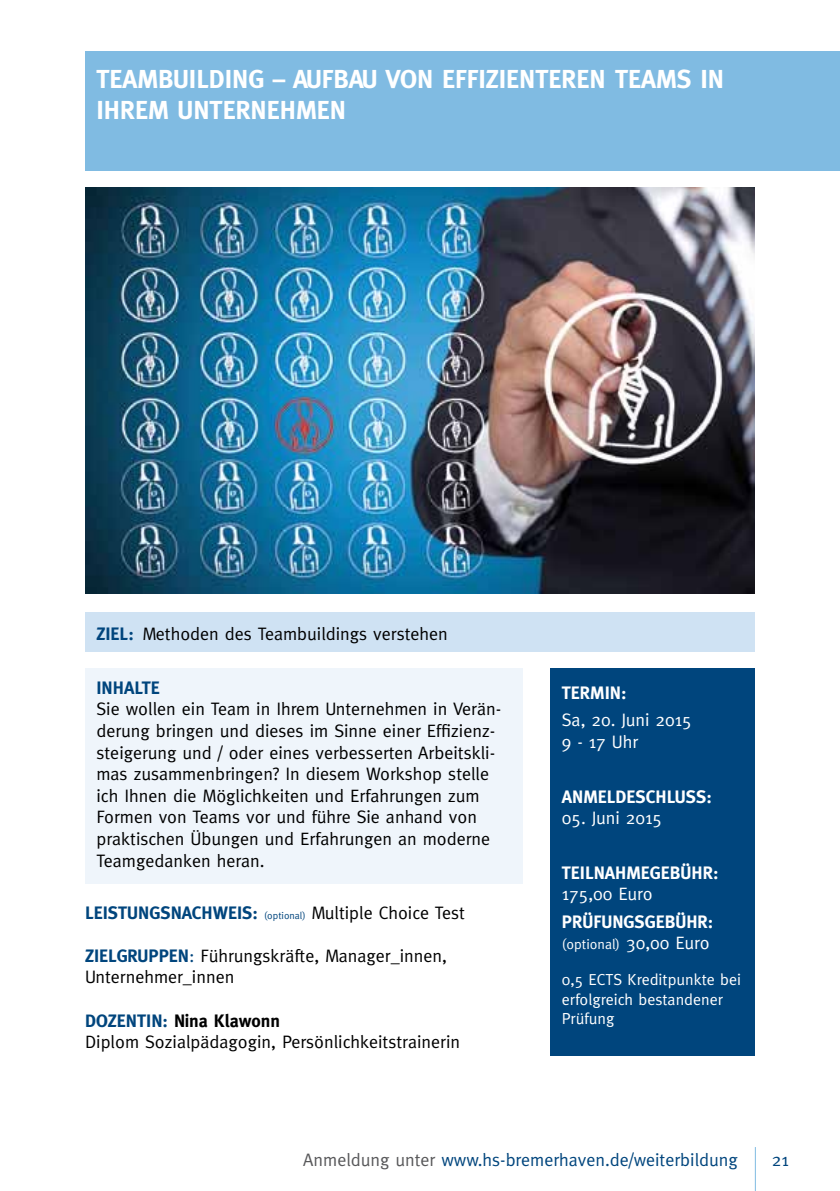
<style>
.page{position:relative;width:840px;height:1191px;background:#fff}
.page>*{position:absolute;margin:0;border:0;box-sizing:border-box;transform-origin:0 0}
.t1{font:700 26px/31.2px "Meta";color:#fff}
.t2{font:18px/21.6px "Meta";color:#000}
.t3{font:700 18px "Meta";color:#00457d}
.t4{font:700 18px "Meta";color:#fff}
.t5{font:18px "Meta";color:#00457d}
.t6{font:18px/21.6px "Meta";color:#fff}
.t7{font:16px/19.2px "Meta";color:#fff}
.t8{font:14px "Meta";color:#fff}
.s1{font-weight:700;color:#00457d}
.s2{font-weight:400;font-size:10px}
.s3{font-weight:400;color:#000}
.s4{color:#00457d}
.s5{font-weight:700}
.s6{font-size:18px}
.s7{color:#58585a}
</style>
<div class="page">
<hr style="left:754px;top:1147px;width:1px;height:44px;background:#80bbe2">
<div style="left:85px;top:51px;width:754px;height:119px;background:#80bbe2"></div>
<div style="left:85px;top:668px;width:437px;height:215px;background:#eff5fb"></div>
<div style="left:85px;top:612px;width:669px;height:40px;background:#cfe2f3"></div>
<div style="left:550px;top:668px;width:204px;height:387px;background:#00457d"></div>
<img style="left:85px;top:187px;width:669px;height:406px">
<h1 class="t1" style="left:96px;top:63px;width:625px">TEAMBUILDING – AUFBAU VON EFFIZIENTEREN TEAMS IN<br>IHREM UNTERNEHMEN</h1>
<p class="t2" style="left:96px;top:623px;width:352px"><span class="s1">ZIEL:</span> Methoden des Teambuildings verstehen</p>
<p class="t3" style="left:96px;top:677px;width:65px">INHALTE</p>
<p class="t2" style="left:96px;top:698px;width:406px">Sie wollen ein Team in I hrem Unternehmen in Verän&shy;derung bringen und dieses im Sinne einer Effizienz&shy;steigerung und / oder eines verbesserten Arbeitskli&shy;mas zusammenbringen? I n diesem Workshop stelle ich I hnen die Möglichkeiten und Erfahrungen zum Formen von Teams vor und führe Sie anhand von praktischen Übungen und Erfahrungen an moderne Teamgedanken heran.</p>
<p class="t3" style="left:85px;top:902px;width:381px">LEISTUNGSNACHWEIS: <span class="s2">(optional)</span> <span class="s3">Multiple Choice Test</span></p>
<p class="t2" style="left:85px;top:944px;width:363px"><span class="s1">ZIELGRUPPEN</span><span class="s4">:</span> Führungskräfte, Manager_innen,<br>Unternehmer_innen</p>
<p class="t2" style="left:85px;top:1009px;width:376px"><span class="s1">DOZENTIN:</span> <span class="s5">NINA KLAWONN<br></span>Diplom Sozialpädagogin, Persönlichkeitstrainerin</p>
<p class="t4" style="left:561px;top:682px;width:66px">TERMIN:</p>
<p class="t6" style="left:561px;top:709px;width:131px">Sa, 20. Juni 2015<br>9 - 17 Uhr</p>
<p class="t4" style="left:561px;top:786px;width:151px">ANMELDESCHLUSS:</p>
<p class="t6" style="left:561px;top:807px;width:102px">05. Juni 2015</p>
<p class="t4" style="left:561px;top:862px;width:158px">TEILNAHMEGEBÜHR:</p>
<p class="t6" style="left:561px;top:883px;width:92px">175,00 Euro</p>
<p class="t4" style="left:561px;top:911px;width:153px">PRÜFUNGSGEBÜ HR:</p>
<p class="t8" style="left:561px;top:936px;width:149px">(optional) <span class="s6">30,00 Euro</span></p>
<p class="t7" style="left:561px;top:970px;width:36px">0,5 ECTS</p>
<p class="t7" style="left:561px;top:970px;width:181px;text-indent:66px">Kreditpunkte bei erfolgreich bestandener<br>Prüfung</p>
<p class="t5" style="left:303px;top:1148px;width:436px"><span class="s7">Anmeldung unter</span> www.hs-bremerhaven.de/weiterbildung</p>
<p class="t5" style="left:771px;top:1148px;width:18px">21</p>
</div>
